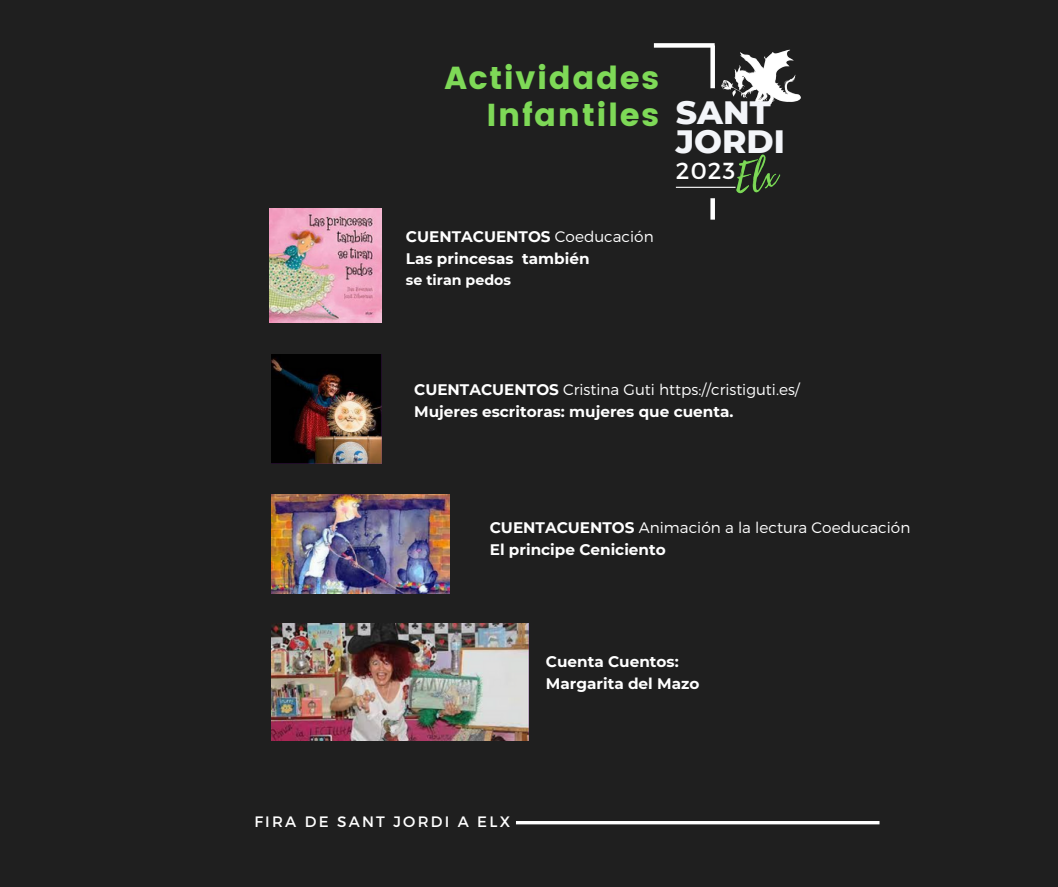
<style>
.page{position:relative;width:1058px;height:887px;background:#fff}
.page>*{position:absolute;margin:0;border:0;box-sizing:border-box;transform-origin:0 0}
.t1{font:800 33px/29px "Montserrat";color:#f3f5f9}
.t2{font:31.65px/37px "Poppins";letter-spacing:.05em;color:#7ed957;text-align:right}
.t3{font:23.25px "Montserrat";color:#fff}
.t4{font:700 15.3px/22px "Montserrat";color:#fff}
.t5{font:15.15px "Montserrat";letter-spacing:.15em;color:#fff}
.t6{font:700 14.25px "Montserrat";color:#fff}
.s1{font-weight:300}
</style>
<div class="page">
<div style="left:0;top:0;width:1058px;height:886px;background:#1f1f1f"></div>
<img style="left:272px;top:354px;width:109px;height:109px">
<img style="left:270px;top:209px;width:111px;height:113px">
<img style="left:272px;top:495px;width:178px;height:99px">
<img style="left:272px;top:624px;width:256px;height:117px">
<hr style="left:516px;top:821px;width:363px;height:3px;background:#fff">
<hr style="left:676px;top:187px;width:59px;height:1px;background:#fff">
<div style="left:654px;top:43px;width:60px;height:5px;background:#fff"></div>
<img style="left:709px;top:43px;width:92px;height:62px">
<img style="left:709px;top:154px;width:72px;height:66px">
<h2 class="t2" style="left:444px;top:60px;width:216px">Actividades<br>Infantiles</h2>
<h1 class="t1" style="left:676px;top:98px;width:111px">SANT<br>JORDI</h1>
<h3 class="t3" style="left:676px;top:155px;width:61px">2023</h3>
<p class="t4" style="left:406px;top:226px;width:249px">CUENTACUENTOS <span class="s1">Coeducación<br></span>Las princesas también</p>
<p class="t6" style="left:406px;top:271px;width:107px">se tiran pedos</p>
<p class="t4" style="left:414px;top:379px;width:387px">CUENTACUENTOS <span class="s1">Cristina Guti https://cristiguti.es/<br></span>Mujeres escritoras: mujeres que cuenta.</p>
<p class="t4" style="left:490px;top:516px;width:422px">CUENTACUENTOS <span class="s1">Animación a la lectura Coeducación<br></span>El principe Ceniciento</p>
<p class="t4" style="left:546px;top:650px;width:155px">Cuenta Cuentos:<br>Margarita del Mazo</p>
<p class="t5" style="left:254px;top:811px;width:257px">FIRA DE SANT JORDI A ELX</p>
</div>
